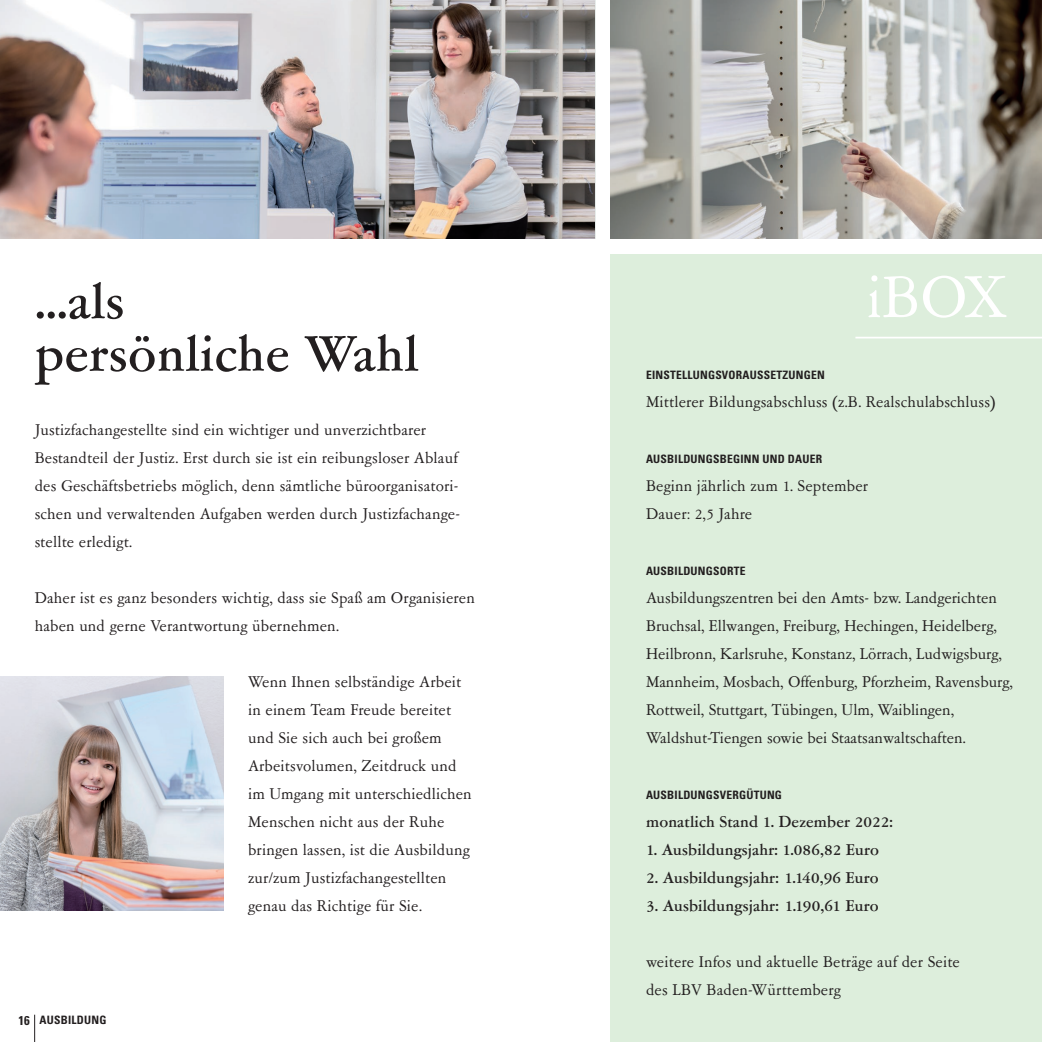
<style>
.page{position:relative;width:1042px;height:1042px;background:#fff}
.page>*{position:absolute;margin:0;border:0;box-sizing:border-box;transform-origin:0 0}
.t1{font:66.5px "Garamont Amst SB";color:#fff}
.t2{font:500 56px/52.5px "Garamont Amst SB";letter-spacing:.01em;color:#231f20}
.t3{font:17.5px/28px "Garamont Amst SB";letter-spacing:.01em;color:#231f20}
.t4{font:500 17.5px "Garamont Amst SB";letter-spacing:.01em;color:#231f20}
.t5{font:700 condensed 11.55px "Univers";letter-spacing:.02em;color:#231f20}
.s1{font-size:12.78px}
</style>
<div class="page">
<div style="left:610px;top:254px;width:432px;height:788px;background:#ddeedc"></div>
<svg style="left:34px;top:1014px;width:1px;height:28px"></svg>
<img style="left:0;top:0;width:595px;height:238px">
<img style="left:610px;top:0;width:432px;height:238px">
<hr style="left:855px;top:337px;width:187px;height:1px;background:#fff">
<img style="left:0;top:676px;width:223px;height:234px">
<h2 class="t2" style="left:35px;top:277px;width:385px">...als<br>persönliche Wahl</h2>
<p class="t3" style="left:35px;top:416px;width:427px">Justizfachangestellte sind ein wichtiger und unverzichtbarer Bestandteil der Justiz. Erst durch sie ist ein reibungsloser Ablauf des Geschäftsbetriebs möglich, denn sämtliche büroorganisatori&shy;schen und verwaltenden Aufgaben werden durch Justizfachange&shy;stellte erledigt.</p>
<p class="t3" style="left:35px;top:584px;width:442px">Daher ist es ganz besonders wichtig, dass sie Spaß am Organisieren haben und gerne Verantwortung übernehmen.</p>
<p class="t5" style="left:18px;top:1012px;width:90px"><span class="s1">16</span> AUSBILDUNG</p>
<p class="t3" style="left:248px;top:668px;width:225px">Wenn Ihnen selbständige Arbeit in einem Team Freude bereitet und Sie sich auch bei großem<br>Arbeitsvolumen, Zeitdruck und im Umgang mit unterschiedlichen<br>Menschen nicht aus der Ruhe bringen lassen, ist die Ausbildung zur/zum Justizfachangestellten genau das Richtige für Sie.</p>
<h1 class="t1" style="left:866px;top:264px;width:142px">iBOX</h1>
<p class="t5" style="left:646px;top:367px;width:180px">EINSTELLUNGSVORAUSSETZUNGEN</p>
<p class="t3" style="left:646px;top:388px;width:351px">Mittlerer Bildungsabschluss (z.B. Realschulabschluss)</p>
<p class="t5" style="left:646px;top:451px;width:178px">AUSBILDUNGSBEGINN UND DAUER</p>
<p class="t3" style="left:646px;top:472px;width:224px">Beginn jährlich zum 1. September<br>Dauer: 2,5 Jahre</p>
<p class="t5" style="left:646px;top:563px;width:101px">AUSBILDUNGSORTE</p>
<p class="t3" style="left:646px;top:584px;width:368px">Ausbildungszentren bei den Amts- bzw. Landgerichten Bruchsal, Ellwangen, Freiburg, Hechingen, Heidelberg, Heilbronn, Karlsruhe, Konstanz, Lörrach, Ludwigsburg, Mannheim, Mosbach, Offenburg, Pforzheim, Ravensburg, Rottweil, Stuttgart, Tübingen, Ulm, Waiblingen, Waldshut-Tiengen sowie bei Staatsanwaltschaften.</p>
<p class="t5" style="left:646px;top:787px;width:137px">AUSBILDUNGSVERGÜTUNG</p>
<p class="t4" style="left:646px;top:812px;width:248px">monatlich Stand 1. Dezember 2022:</p>
<p class="t4" style="left:646px;top:840px;width:235px">1. Ausbildungsjahr: 1.086,82 Euro</p>
<p class="t4" style="left:646px;top:868px;width:234px">2. Ausbildungsjahr: 1.140,96 Euro</p>
<p class="t4" style="left:646px;top:896px;width:234px">3. Ausbildungsjahr: 1.190,61 Euro</p>
<p class="t3" style="left:646px;top:948px;width:315px">weitere Infos und aktuelle Beträge auf der Seite des LBV Baden-Württemberg</p>
</div>
